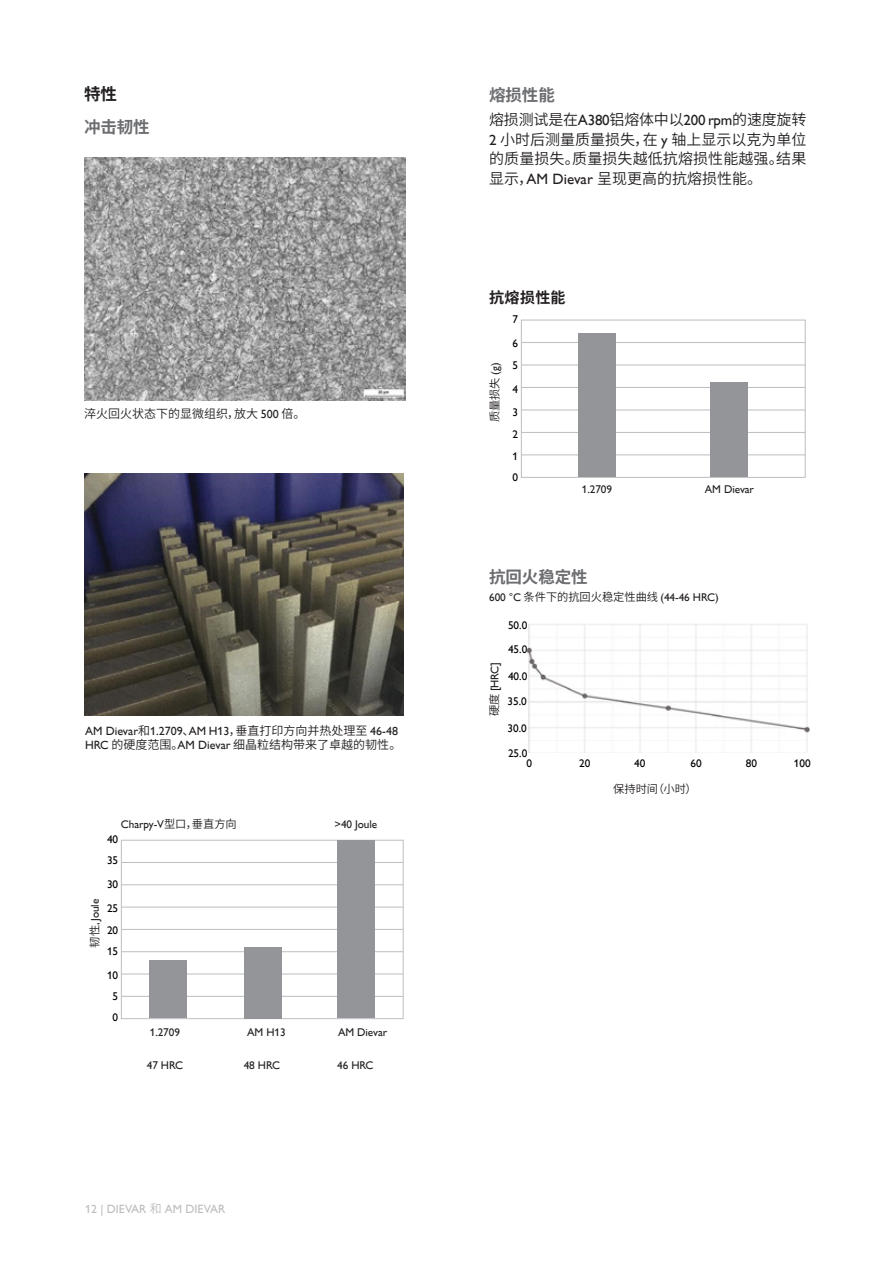
<style>
.page{position:relative;width:893px;height:1263px;background:#fff}
.page>*{position:absolute;margin:0;border:0;box-sizing:border-box;transform-origin:0 0}
._3rd_Heading{font:700 16.5px "Source Han Sans CN";letter-spacing:-.005em;color:#6c6d70}
._2nd_Heading{font:700 16.5px "Source Han Sans CN";color:#231f20}
.Body{font:15px/19.5px "Source Han Sans CN";color:#231f20;text-align:justify}
.Chart_title{font:700 15px "Source Han Sans CN";letter-spacing:.02em;color:#231f20}
.t1{font:12px/14.4px "Assab Gill";color:#231f20}
.t2{font:12px "Source Han Sans CN";color:#231f20}
.t3{font:12px "Assab Gill";color:#bcbdc0}
.Tabelltext{font:11.25px "Assab Gill";letter-spacing:-.005em;color:#231f20}
.Rubrik{font:11.25px "Assab Gill";color:#000001}
.Tabelltext-2{font:11.25px "Source Han Sans CN";letter-spacing:-.005em;color:#231f20}
.s1{font-family:"Assab Gill"}
.s2{font-family:"Source Han Sans CN"}
</style>
<div class="page">
<img style="left:84px;top:158px;width:321px;height:243px">
<img style="left:84px;top:473px;width:320px;height:242px">
<div style="left:121px;top:840px;width:283px;height:179px;border:1px solid #bcbdc0"></div>
<hr style="left:121px;top:996px;width:282px;height:1px;background:#bcbdc0">
<hr style="left:121px;top:974px;width:282px;height:1px;background:#bcbdc0">
<hr style="left:121px;top:951px;width:282px;height:1px;background:#bcbdc0">
<hr style="left:121px;top:929px;width:282px;height:1px;background:#bcbdc0">
<hr style="left:121px;top:907px;width:282px;height:1px;background:#bcbdc0">
<hr style="left:121px;top:884px;width:282px;height:1px;background:#bcbdc0">
<hr style="left:121px;top:862px;width:282px;height:1px;background:#bcbdc0">
<div style="left:149px;top:960px;width:38px;height:58px;background:#939598"></div>
<div style="left:244px;top:947px;width:37px;height:71px;background:#939598"></div>
<div style="left:338px;top:840px;width:37px;height:178px;background:#939598"></div>
<div style="left:521px;top:320px;width:285px;height:158px;border:1px solid #bcbdc0"></div>
<hr style="left:521px;top:454px;width:284px;height:1px;background:#bcbdc0">
<hr style="left:521px;top:432px;width:284px;height:1px;background:#bcbdc0">
<hr style="left:521px;top:410px;width:284px;height:1px;background:#bcbdc0">
<hr style="left:521px;top:387px;width:284px;height:1px;background:#bcbdc0">
<hr style="left:521px;top:365px;width:284px;height:1px;background:#bcbdc0">
<hr style="left:521px;top:342px;width:284px;height:1px;background:#bcbdc0">
<div style="left:578px;top:333px;width:38px;height:144px;background:#939598"></div>
<div style="left:710px;top:382px;width:38px;height:95px;background:#939598"></div>
<img style="left:527px;top:624px;width:282px;height:129px">
<p class="_2nd_Heading" style="left:84px;top:85px;width:34px">特性</p>
<p class="_3rd_Heading" style="left:84px;top:117px;width:67px">冲击韧性</p>
<p class="t2" style="left:84px;top:407px;width:223px">淬火回火状态下的显微组织，放大 <span class="s1">500</span> 倍。</p>
<p class="t1" style="left:85px;top:723px;width:318px">AM Dievar<span class="s2">和</span>1.2709<span class="s2">、</span>AM H13<span class="s2">，垂直打印方向并热处理至</span> 46-48<br>HRC <span class="s2">的硬度范围。</span>AM Dievar <span class="s2">细晶粒结构带来了卓越的韧性。</span></p>
<p class="Tabelltext" style="left:121px;top:818px;width:117px">Charpy-V<span class="s2">型口，垂直方向</span></p>
<p class="Rubrik" style="left:107px;top:833px;width:13px">40</p>
<p class="Rubrik" style="left:107px;top:854px;width:13px">35</p>
<p class="Rubrik" style="left:107px;top:878px;width:13px">30</p>
<p class="Tabelltext" style="left:89px;top:947px;width:50px;rotate:-90deg"><span class="s2">韧性</span>, Joule</p>
<p class="Rubrik" style="left:107px;top:902px;width:13px">25</p>
<p class="Rubrik" style="left:107px;top:924px;width:13px">20</p>
<p class="Rubrik" style="left:107px;top:945px;width:13px">15</p>
<p class="Rubrik" style="left:107px;top:969px;width:13px">10</p>
<p class="Rubrik" style="left:113px;top:990px;width:7px">5</p>
<p class="Rubrik" style="left:113px;top:1011px;width:7px">0</p>
<p class="Tabelltext" style="left:150px;top:1026px;width:32px">1.2709</p>
<p class="Tabelltext" style="left:147px;top:1059px;width:38px">47 HRC</p>
<p class="Tabelltext" style="left:247px;top:1026px;width:40px">AM H13</p>
<p class="Tabelltext" style="left:244px;top:1059px;width:38px">48 HRC</p>
<p class="Tabelltext" style="left:335px;top:818px;width:44px">&gt;40 Joule</p>
<p class="Tabelltext" style="left:338px;top:1026px;width:51px">AM Dievar</p>
<p class="Tabelltext" style="left:337px;top:1059px;width:38px">46 HRC</p>
<p class="t3" style="left:85px;top:1202px;width:142px">12 | DIEVAR <span class="s2">和</span> AM DIEVAR</p>
<p class="_3rd_Heading" style="left:489px;top:86px;width:67px">熔损性能</p>
<p class="Body" style="left:489px;top:110px;width:319px">熔损测试是在<span class="s1">A380</span>铝熔体中以<span class="s1">200 rpm</span>的速度旋转<span class="s1">2</span> 小时后测量质量损失，在 <span class="s1">y</span> 轴上显示以克为单位的质量损失。质量损失越低抗熔损性能越强。结果显示，<span class="s1">AM Dievar</span> 呈现更高的抗熔损性能。</p>
<p class="Chart_title" style="left:489px;top:289px;width:78px">抗熔损性能</p>
<p class="Rubrik" style="left:513px;top:313px;width:7px">7</p>
<p class="Tabelltext-2" style="left:488px;top:422px;width:61px;rotate:-90deg">质量损失 <span class="s1">(g)</span></p>
<p class="Rubrik" style="left:513px;top:337px;width:7px">6</p>
<p class="Rubrik" style="left:513px;top:360px;width:7px">5</p>
<p class="Rubrik" style="left:513px;top:383px;width:7px">4</p>
<p class="Rubrik" style="left:513px;top:406px;width:7px">3</p>
<p class="Rubrik" style="left:513px;top:428px;width:7px">2</p>
<p class="Rubrik" style="left:513px;top:451px;width:7px">1</p>
<p class="Rubrik" style="left:513px;top:471px;width:7px">0</p>
<p class="Tabelltext" style="left:582px;top:483px;width:32px">1.2709</p>
<p class="Tabelltext" style="left:705px;top:483px;width:51px">AM Dievar</p>
<p class="_3rd_Heading" style="left:489px;top:568px;width:100px">抗回火稳定性</p>
<p class="Tabelltext" style="left:489px;top:592px;width:231px">600 °C <span class="s2">条件下的抗回火稳定性曲线</span> (44-46 HRC)</p>
<p class="Rubrik" style="left:508px;top:619px;width:21px">50.0</p>
<p class="Rubrik" style="left:508px;top:643px;width:21px">45.0</p>
<p class="Tabelltext" style="left:489px;top:716px;width:56px;rotate:-90deg"><span class="s2">硬度</span> [HRC]</p>
<p class="Rubrik" style="left:508px;top:671px;width:21px">40.0</p>
<p class="Rubrik" style="left:507px;top:695px;width:21px">35.0</p>
<p class="Rubrik" style="left:507px;top:722px;width:21px">30.0</p>
<p class="Rubrik" style="left:508px;top:747px;width:21px">25.0</p>
<p class="Rubrik" style="left:527px;top:757px;width:7px">0</p>
<p class="Rubrik" style="left:579px;top:757px;width:13px">20</p>
<p class="Rubrik" style="left:634px;top:757px;width:13px">40</p>
<p class="Rubrik" style="left:691px;top:757px;width:13px">60</p>
<p class="Rubrik" style="left:746px;top:757px;width:13px">80</p>
<p class="Rubrik" style="left:794px;top:757px;width:18px">100</p>
<p class="Tabelltext-2" style="left:613px;top:782px;width:85px">保持时间（小时）</p>
</div>
